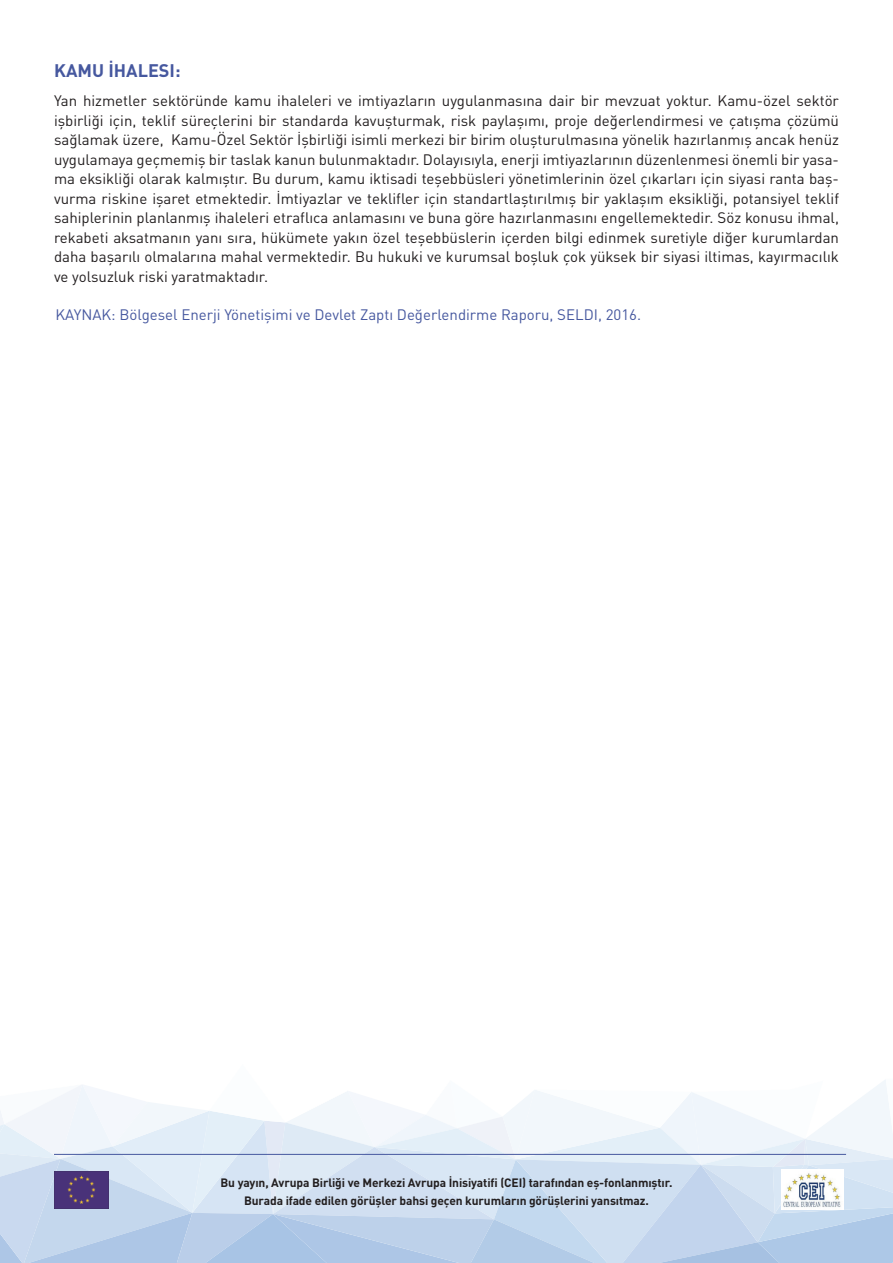
<style>
.page{position:relative;width:893px;height:1263px;background:#fff}
.page>*{position:absolute;margin:0;border:0;box-sizing:border-box;transform-origin:0 0}
.t1{font:700 18px "DIN Pro";color:#46589f}
.t2{font:15px/19.5px "DIN Pro";color:#231f20;text-align:justify}
.t3{font:15px "DIN Pro";color:#46589f}
.t4{font:700 12px/18px "DIN Pro";letter-spacing:-.01em;color:#231f20;text-align:center}
</style>
<div class="page">
<svg style="left:0;top:1080px;width:893px;height:183px"></svg>
<hr style="left:54px;top:1154px;width:792px;height:1px;background:#46589f">
<img style="left:54px;top:1171px;width:55px;height:37px">
<img style="left:781px;top:1170px;width:62px;height:39px">
<p class="t1" style="left:54px;top:55px;width:128px">KAMU İHALESI:</p>
<p class="t2" style="left:54px;top:90px;width:786px">Yan hizmetler sektöründe kamu ihaleleri ve imtiyazların uygulanmasına dair bir mevzuat yoktur. Kamu-özel sektör işbirliği için, teklif süreçlerini bir standarda kavuşturmak, risk paylaşımı, proje değerlendirmesi ve çatışma çözümü sağlamak üzere, Kamu-Özel Sektör İşbirliği isimli merkezi bir birim oluşturulmasına yönelik hazırlanmış ancak henüz uygulamaya geçmemiş bir taslak kanun bulunmaktadır. Dolayısıyla, enerji imtiyazlarının düzenlenmesi önemli bir yasa&shy;ma eksikliği olarak kalmıştır. Bu durum, kamu iktisadi teşebbüsleri yönetimlerinin özel çıkarları için siyasi ranta baş&shy;vurma riskine işaret etmektedir. İmtiyazlar ve teklifler için standartlaştırılmış bir yaklaşım eksikliği, potansiyel teklif sahiplerinin planlanmış ihaleleri etraflıca anlamasını ve buna göre hazırlanmasını engellemektedir. Söz konusu ihmal, rekabeti aksatmanın yanı sıra, hükümete yakın özel teşebbüslerin içerden bilgi edinmek suretiyle diğer kurumlardan daha başarılı olmalarına mahal vermektedir. Bu hukuki ve kurumsal boşluk çok yüksek bir siyasi iltimas, kayırmacılık ve yolsuzluk riski yaratmaktadır.</p>
<p class="t3" style="left:56px;top:303px;width:587px">KAYNAK: Bölgesel Enerji Yönetişimi ve Devlet Zaptı Değerlendirme Raporu, SELDI, 2016.</p>
<p class="t4" style="left:220px;top:1172px;width:453px">Bu yayın, Avrupa Birliği ve Merkezi Avrupa İnisiyatifi (CEI) tarafından eş-fonlanmıştır.<br>Burada ifade edilen görüşler bahsi geçen kurumların görüşlerini yansıtmaz.</p>
</div>
